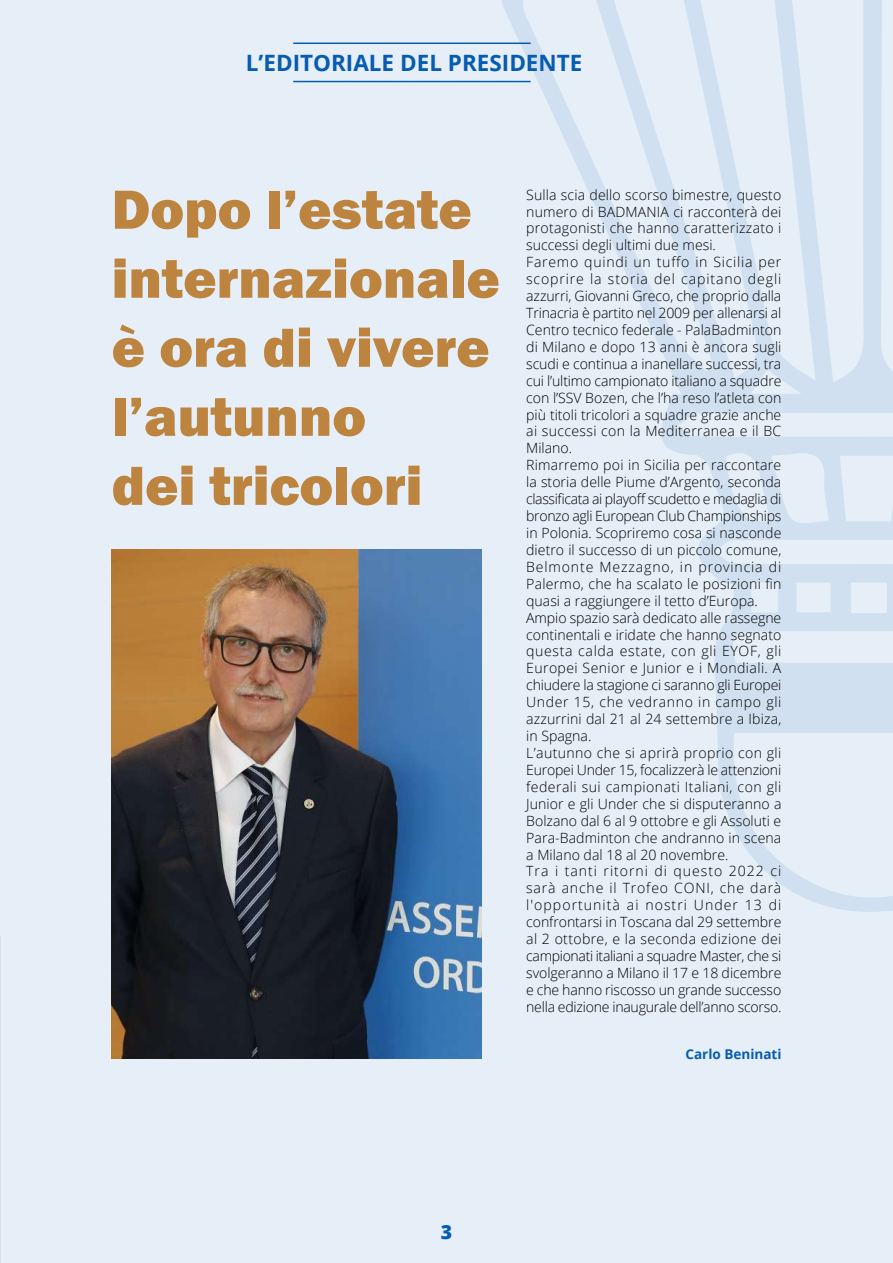
<style>
.page{position:relative;width:893px;height:1263px;background:#e6eff7}
.page>*{position:absolute;margin:0;border:0;box-sizing:border-box;transform-origin:0 0}
.t1{font:800 57px/69px "Franklin Gothic";color:#bd843f}
.t2{font:700 22.5px "Open Sans";color:#065cb1}
.t3{font:800 19.5px "Open Sans";color:#065cb1}
.t4{font:300 14.1px/17px "Open Sans";color:#000}
.t5{font:700 13.5px "Open Sans";color:#065cb1}
</style>
<div class="page">
<hr style="left:0;top:936px;width:1px;height:327px;background:#065cb1">
<svg style="left:499px;top:0;width:394px;height:912px"></svg>
<hr style="left:293px;top:43px;width:238px;height:1px;background:#065cb1">
<hr style="left:293px;top:81px;width:238px;height:1px;background:#065cb1">
<img style="left:112px;top:550px;width:369px;height:509px">
<h2 class="t2" style="left:246px;top:47px;width:338px">L’EDITORIALE DEL PRESIDENTE</h2>
<h1 class="t1" style="left:112px;top:175px;width:390px">Dopo l’estate internazionale è ora di vivere l’autunno<br>dei tricolori</h1>
<p class="t4" style="left:526px;top:186px;width:257px">Sulla scia dello scorso bimestre, questo numero di BADMANIA ci racconterà dei protagonisti che hanno caratterizzato i successi degli ultimi due mesi.<br>Faremo quindi un tuffo in Sicilia per scoprire la storia del capitano degli azzurri, Giovanni Greco, che proprio dalla Trinacria è partito nel 2009 per allenarsi al Centro tecnico federale - PalaBadminton di Milano e dopo 13 anni è ancora sugli scudi e continua a inanellare successi, tra cui l’ultimo campionato italiano a squadre con l’SSV Bozen, che l’ha reso l’atleta con più titoli tricolori a squadre grazie anche ai successi con la Mediterranea e il BC Milano.<br>Rimarremo poi in Sicilia per raccontare la storia delle Piume d’Argento, seconda classificata ai playoff scudetto e medaglia di bronzo agli European Club Championships in Polonia. Scopriremo cosa si nasconde dietro il successo di un piccolo comune, Belmonte Mezzagno, in provincia di Palermo, che ha scalato le posizioni fin quasi a raggiungere il tetto d’Europa.<br>Ampio spazio sarà dedicato alle rassegne continentali e iridate che hanno segnato questa calda estate, con gli EYOF, gli Europei Senior e Junior e i Mondiali. A chiudere la stagione ci saranno gli Europei Under 15, che vedranno in campo gli azzurrini dal 21 al 24 settembre a Ibiza, in Spagna.<br>L’autunno che si aprirà proprio con gli Europei Under 15, focalizzerà le attenzioni federali sui campionati Italiani, con gli Junior e gli Under che si disputeranno a Bolzano dal 6 al 9 ottobre e gli Assoluti e Para-Badminton che andranno in scena a Milano dal 18 al 20 novembre.<br>Tra i tanti ritorni di questo 2022 ci sarà anche il Trofeo CONI, che darà l'opportunità ai nostri Under 13 di confrontarsi in Toscana dal 29 settembre al 2 ottobre, e la seconda edizione dei campionati italiani a squadre Master, che si svolgeranno a Milano il 17 e 18 dicembre e che hanno riscosso un grande successo nella edizione inaugurale dell’anno scorso.</p>
<p class="t5" style="left:686px;top:1044px;width:97px">Carlo Beninati</p>
<h3 class="t3" style="left:441px;top:1217px;width:13px">3</h3>
</div>
